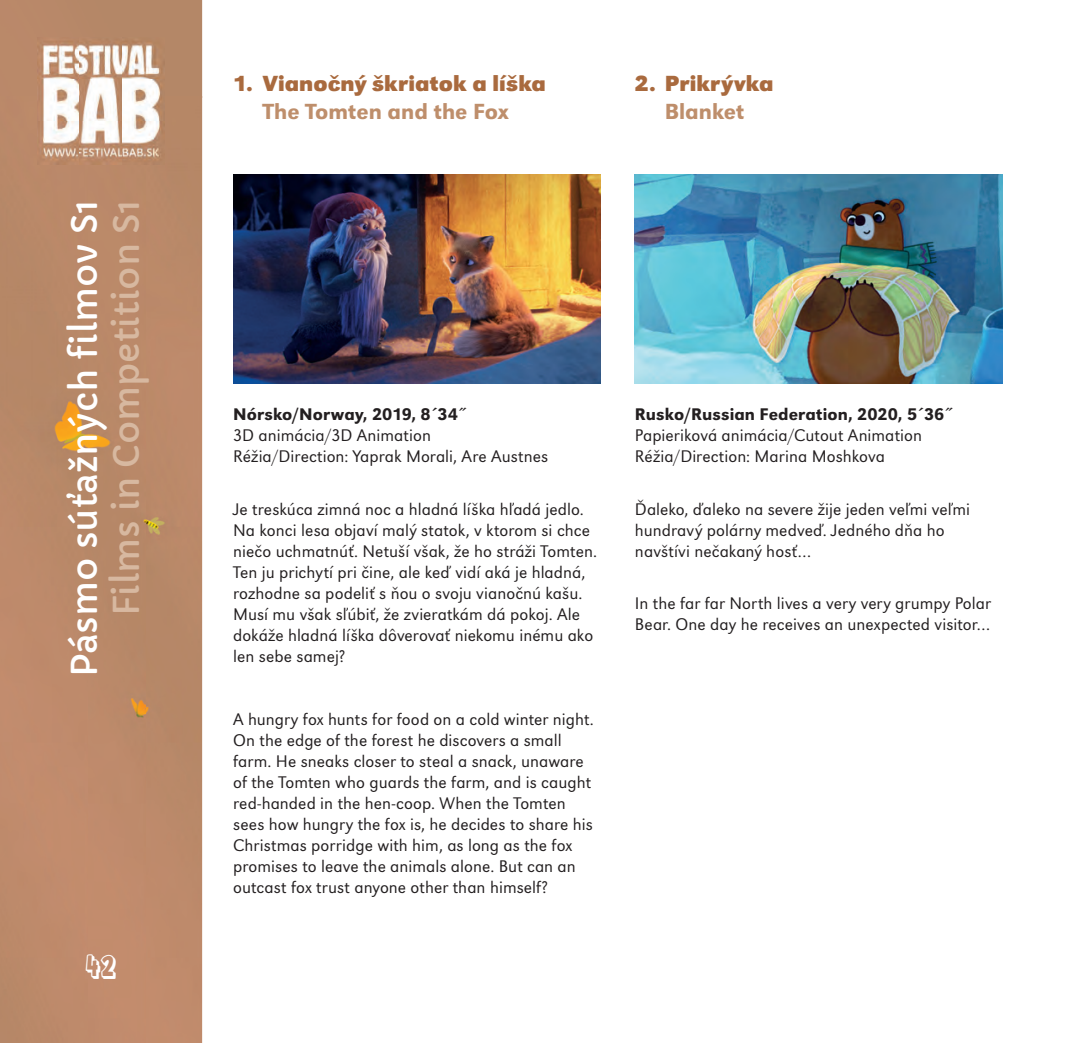
<style>
.page{position:relative;width:1091px;height:1043px;background:#fff}
.page>*{position:absolute;margin:0;border:0;box-sizing:border-box;transform-origin:0 0}
.t1{font:35px "Capriola";color:#fff}
.t2{font:35px "Capriola";color:#d7b8a0}
.t3{font:31.5px "Impressum Shadow";color:#fff}
.t4{font:700 22.75px "URW Grotesk TOT";color:#a96a3e}
.t5{font:500 22.75px "URW Grotesk TOT";color:#be8e6b}
.t6{font:300 17.5px/21px "URW Grotesk TOT";color:#231f20}
.t7{font:500 17.5px "URW Grotesk TOT";letter-spacing:.005em;color:#231f20}
</style>
<div class="page">
<img style="left:89px;top:98px;width:56px;height:59px">
<img style="left:0;top:0;width:202px;height:98px">
<div style="left:0;top:97px;width:89px;height:946px;background:#bc896a"></div>
<div style="left:145px;top:97px;width:57px;height:946px;background:#bb8969"></div>
<div style="left:88px;top:157px;width:58px;height:886px;background:#bb8969"></div>
<img style="left:86px;top:954px;width:30px;height:24px">
<img style="left:233px;top:175px;width:367px;height:208px">
<img style="left:635px;top:175px;width:367px;height:208px">
<h1 class="t1" style="left:63px;top:677px;width:479px;rotate:-90deg">Pásmo súťažných filmov S1</h1>
<h1 class="t2" style="left:105px;top:616px;width:418px;rotate:-90deg">Films in Competition S1</h1>
<h2 class="t3" style="left:86px;top:953px;width:33px">42</h2>
<h3 class="t4" style="left:233px;top:75px;width:314px">1. Vianočný škriatok a líška</h3>
<h3 class="t5" style="left:263px;top:103px;width:247px">The Tomten and the Fox</h3>
<h3 class="t4" style="left:635px;top:75px;width:140px">2. Prikrývka</h3>
<h3 class="t5" style="left:665px;top:103px;width:81px">Blanket</h3>
<p class="t7" style="left:233px;top:408px;width:234px">Nórsko/Norway, 2019, 8´34˝</p>
<p class="t6" style="left:233px;top:426px;width:317px">3D animácia/3D Animation<br>Réžia/Direction: Yaprak Morali, Are Austnes</p>
<p class="t6" style="left:233px;top:500px;width:365px">Je treskúca zimná noc a hladná líška hľadá jedlo.<br>Na konci lesa objaví malý statok, v ktorom si chce niečo uchmatnúť. Netuší však, že ho stráži Tomten.<br>Ten ju prichytí pri čine, ale keď vidí aká je hladná, rozhodne sa podeliť s ňou o svoju vianočnú kašu.<br>Musí mu však sľúbiť, že zvieratkám dá pokoj. Ale dokáže hladná líška dôverovať niekomu inému ako len sebe samej?</p>
<p class="t6" style="left:233px;top:710px;width:362px">A hungry fox hunts for food on a cold winter night.<br>On the edge of the forest he discovers a small farm. He sneaks closer to steal a snack, unaware of the Tomten who guards the farm, and is caught red-handed in the hen-coop. When the Tomten sees how hungry the fox is, he decides to share his Christmas porridge with him, as long as the fox promises to leave the animals alone. But can an outcast fox trust anyone other than himself?</p>
<p class="t7" style="left:635px;top:408px;width:319px">Rusko/Russian Federation, 2020, 5´36˝</p>
<p class="t6" style="left:635px;top:426px;width:289px">Papieriková animácia/Cutout Animation<br>Réžia/Direction: Marina Moshkova</p>
<p class="t6" style="left:635px;top:500px;width:337px">Ďaleko, ďaleko na severe žije jeden veľmi veľmi hundravý polárny medveď. Jedného dňa ho navštívi nečakaný hosť…</p>
<p class="t6" style="left:635px;top:594px;width:358px">In the far far North lives a very very grumpy Polar<br>Bear. One day he receives an unexpected visitor…</p>
</div>
